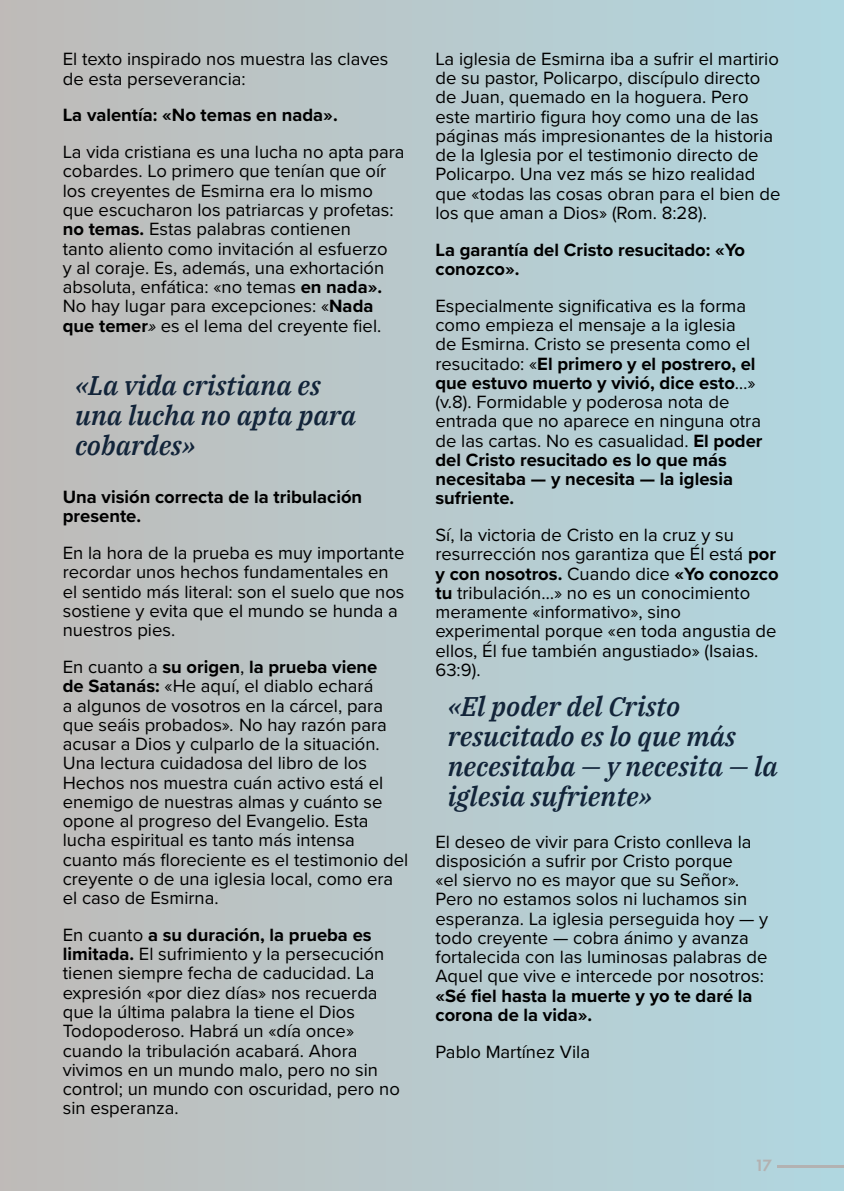
<style>
.page{position:relative;width:844px;height:1191px;background:#fff}
.page>*{position:absolute;margin:0;border:0;box-sizing:border-box;transform-origin:0 0}
.t1{font:italic 500 26.95px/29.8px "IBM Plex Serif";color:#122439}
.t2{font:18.38px/19.2px "Proxima Nova";color:#000}
.t3{font:700 18.38px/19.2px "Proxima Nova";color:#000}
.t4{font:600 16.97px "Futura PT";color:#b2b1b1}
.s1{font-weight:700}
.s2{font-style:italic}
</style>
<div class="page">
<div style="left:0;top:0;width:843px;height:1191px;background:linear-gradient(to right,#bfbbb8,#b1d7e1)"></div>
<hr style="left:777px;top:1165px;width:66px;height:2px;background:#b3b2b2">
<p class="t2" style="left:63px;top:49px;width:327px">El texto inspirado nos muestra las claves de esta perseverancia:</p>
<p class="t3" style="left:63px;top:105px;width:276px">La valentía: «No temas en nada».</p>
<p class="t2" style="left:63px;top:142px;width:343px">La vida cristiana es una lucha no apta para cobardes. Lo primero que tenían que oír los creyentes de Esmirna era lo mismo que escucharon los patriarcas y profetas: <span class="s1">no temas.</span> Estas palabras contienen<br>tanto aliento como invitación al esfuerzo<br>y al coraje. Es, además, una exhortación absoluta, enfática: «no temas <span class="s1">en nada».<br></span>No hay lugar para excepciones: «<span class="s1">Nada que temer</span><span class="s2">»</span> es el lema del creyente fiel.</p>
<h1 class="t1" style="left:75px;top:368px;width:283px">«La vida cristiana es una lucha no apta para cobardes»</h1>
<p class="t3" style="left:63px;top:487px;width:301px">Una visión correcta de la tribulación presente.</p>
<p class="t2" style="left:63px;top:542px;width:343px">En la hora de la prueba es muy importante recordar unos hechos fundamentales en el sentido más literal: son el suelo que nos sostiene y evita que el mundo se hunda a nuestros pies.</p>
<p class="t2" style="left:63px;top:656px;width:347px">En cuanto a <span class="s1">su origen</span>, <span class="s1">la prueba viene<br>de Satanás:</span> «He aquí, el diablo echará<br>a algunos de vosotros en la cárcel, para que seáis probados»<span class="s2">.</span> No hay razón para acusar a Dios y culparlo de la situación.<br>Una lectura cuidadosa del libro de los Hechos nos muestra cuán activo está el enemigo de nuestras almas y cuánto se opone al progreso del Evangelio. Esta lucha espiritual es tanto más intensa cuanto más floreciente es el testimonio del creyente o de una iglesia local, como era el caso de Esmirna.</p>
<p class="t2" style="left:63px;top:924px;width:338px">En cuanto <span class="s1">a su duración, la prueba es limitada.</span> El sufrimiento y la persecución tienen siempre fecha de caducidad. La expresión «por diez días» nos recuerda que la última palabra la tiene el Dios Todopoderoso. Habrá un «día once» cuando la tribulación acabará. Ahora vivimos en un mundo malo, pero no sin control; un mundo con oscuridad, pero no sin esperanza.</p>
<p class="t2" style="left:435px;top:48px;width:346px">La iglesia de Esmirna iba a sufrir el martirio de su pastor, Policarpo, discípulo directo de Juan, quemado en la hoguera. Pero este martirio figura hoy como una de las páginas más impresionantes de la historia de la Iglesia por el testimonio directo de Policarpo. Una vez más se hizo realidad que «todas las cosas obran para el bien de los que aman a Dios» (Rom. 8:28).</p>
<p class="t3" style="left:435px;top:239px;width:311px">La garantía del Cristo resucitado: «Yo conozco».</p>
<p class="t2" style="left:435px;top:295px;width:328px">Especialmente significativa es la forma como empieza el mensaje a la iglesia<br>de Esmirna. Cristo se presenta como el resucitado: «<span class="s1">El primero y el postrero, el que estuvo muerto y vivió, dice esto</span>…» (v.8). Formidable y poderosa nota de entrada que no aparece en ninguna otra de las cartas. No es casualidad. <span class="s1">El poder del Cristo resucitado es lo que más necesitaba — y necesita — la iglesia sufriente.</span></p>
<p class="t2" style="left:435px;top:524px;width:344px">Sí, la victoria de Cristo en la cruz y su resurrección nos garantiza que Él está <span class="s1">por y con nosotros.</span> Cuando dice <span class="s1">«Yo conozco tu</span> tribulación…» no es un conocimiento meramente «informativo», sino experimental porque «en toda angustia de ellos, Él fue también angustiado» (Isaias.<br>63:9).</p>
<h1 class="t1" style="left:447px;top:690px;width:331px">«El poder del Cristo resucitado es lo que más necesitaba — y necesita — la iglesia sufriente»</h1>
<p class="t2" style="left:435px;top:831px;width:334px">El deseo de vivir para Cristo conlleva la disposición a sufrir por Cristo porque<br>«el siervo no es mayor que su Señor»<span class="s2">.<br></span>Pero no estamos solos ni luchamos sin esperanza. La iglesia perseguida hoy — y todo creyente — cobra ánimo y avanza fortalecida con las luminosas palabras de Aquel que vive e intercede por nosotros:</p>
<p class="t3" style="left:435px;top:985px;width:318px">«Sé fiel hasta la muerte y yo te daré la corona de la vida».</p>
<p class="t2" style="left:435px;top:1041px;width:156px">Pablo Martínez Vila</p>
<p class="t4" style="left:754px;top:1155px;width:19px">17</p>
</div>
